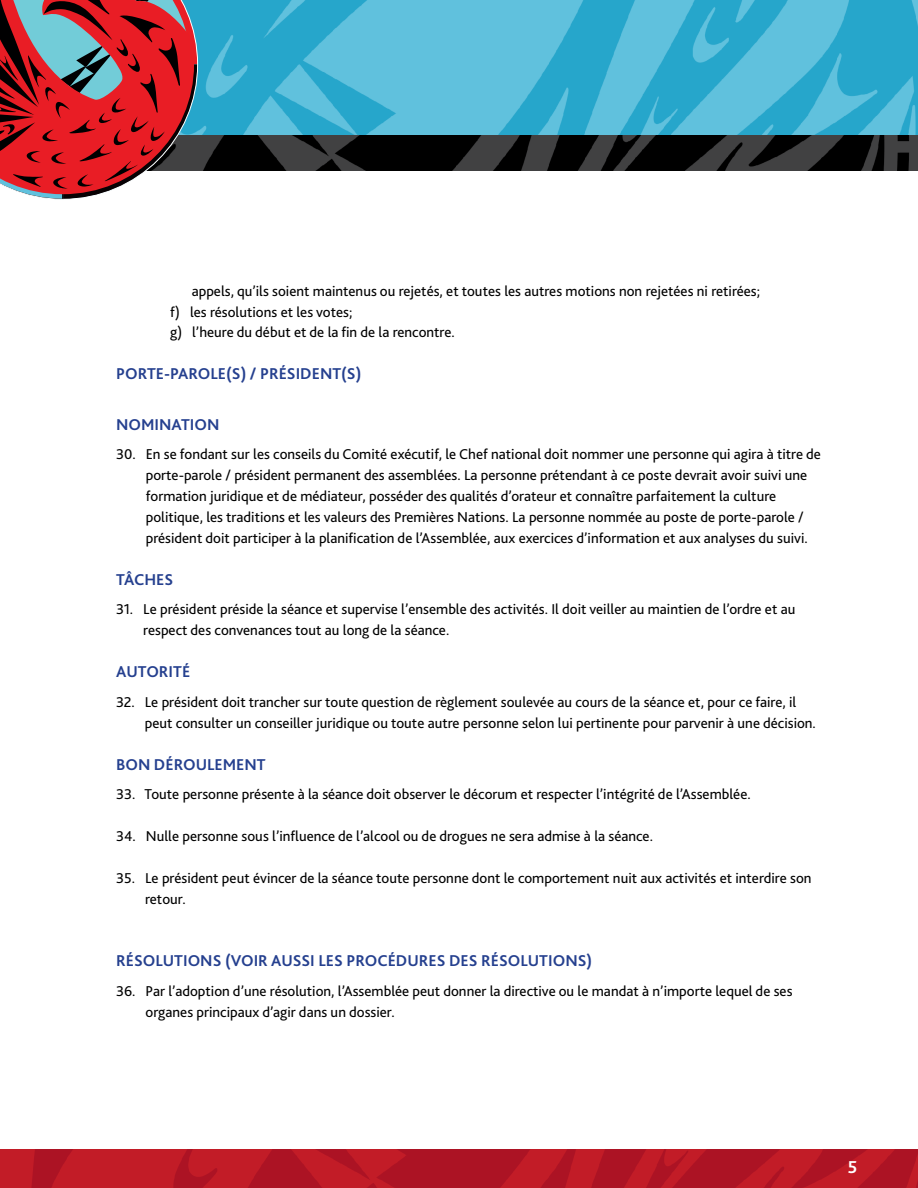
<style>
.page{position:relative;width:918px;height:1188px;background:#fff}
.page>*{position:absolute;margin:0;border:0;box-sizing:border-box;transform-origin:0 0}
.t1{font:700 18px "Bliss 2";color:#fff}
.Headers{font:700 16.5px "Bliss 2";color:#25408f}
.Body_Text{font:15px/20.9px "Bliss 2";color:#000}
</style>
<div class="page">
<img style="left:0;top:1149px;width:918px;height:39px">
<img style="left:198px;top:0;width:720px;height:135px">
<img style="left:198px;top:135px;width:720px;height:36px">
<svg style="left:0;top:0;width:198px;height:200px;background:#ae4148"></svg>
<p class="Body_Text" style="left:192px;top:280px;width:570px">appels, qu’ils soient maintenus ou rejetés, et toutes les autres motions non rejetées ni retirées;</p>
<p class="Body_Text" style="left:170px;top:301px;width:184px">f) les résolutions et les votes;</p>
<p class="Body_Text" style="left:170px;top:322px;width:286px">g) l’heure du début et de la fin de la rencontre.</p>
<p class="Headers" style="left:116px;top:364px;width:247px">PORTE-PAROLE(S) / PRÉSIDENT(S)</p>
<p class="Headers" style="left:116px;top:414px;width:105px">NOMINATION</p>
<p class="Body_Text" style="left:146px;top:444px;width:677px;text-indent:-30px">30. En se fondant sur les conseils du Comité exécutif, le Chef national doit nommer une personne qui agira à titre de porte-parole / président permanent des assemblées. La personne prétendant à ce poste devrait avoir suivi une formation juridique et de médiateur, posséder des qualités d’orateur et connaître parfaitement la culture politique, les traditions et les valeurs des Premières Nations. La personne nommée au poste de porte-parole / président doit participer à la planification de l’Assemblée, aux exercices d’information et aux analyses du suivi.</p>
<p class="Headers" style="left:116px;top:569px;width:59px">TÂCHES</p>
<p class="Body_Text" style="left:143px;top:599px;width:654px;text-indent:-27px">31. Le président préside la séance et supervise l’ensemble des activités. Il doit veiller au maintien de l’ordre et au respect des convenances tout au long de la séance.</p>
<p class="Headers" style="left:116px;top:661px;width:76px">AUTORITÉ</p>
<p class="Body_Text" style="left:145px;top:691px;width:673px;text-indent:-29px">32. Le président doit trancher sur toute question de règlement soulevée au cours de la séance et, pour ce faire, il peut consulter un conseiller juridique ou toute autre personne selon lui pertinente pour parvenir à une décision.</p>
<p class="Headers" style="left:116px;top:754px;width:151px">BON DÉROULEMENT</p>
<p class="Body_Text" style="left:116px;top:783px;width:636px">33. Toute personne présente à la séance doit observer le décorum et respecter l’intégrité de l’Assemblée.</p>
<p class="Body_Text" style="left:116px;top:825px;width:538px">34. Nulle personne sous l’influence de l’alcool ou de drogues ne sera admise à la séance.</p>
<p class="Body_Text" style="left:145px;top:867px;width:668px;text-indent:-29px">35. Le président peut évincer de la séance toute personne dont le comportement nuit aux activités et interdire son retour.</p>
<p class="Headers" style="left:116px;top:951px;width:478px">RÉSOLUTIONS (VOIR AUSSI LES PROCÉDURES DES RÉSOLUTIONS)</p>
<p class="Body_Text" style="left:146px;top:980px;width:648px;text-indent:-29px">36. Par l’adoption d’une résolution, l’Assemblée peut donner la directive ou le mandat à n’importe lequel de ses organes principaux d’agir dans un dossier.</p>
<p class="t1" style="left:848px;top:1156px;width:11px">5</p>
</div>
